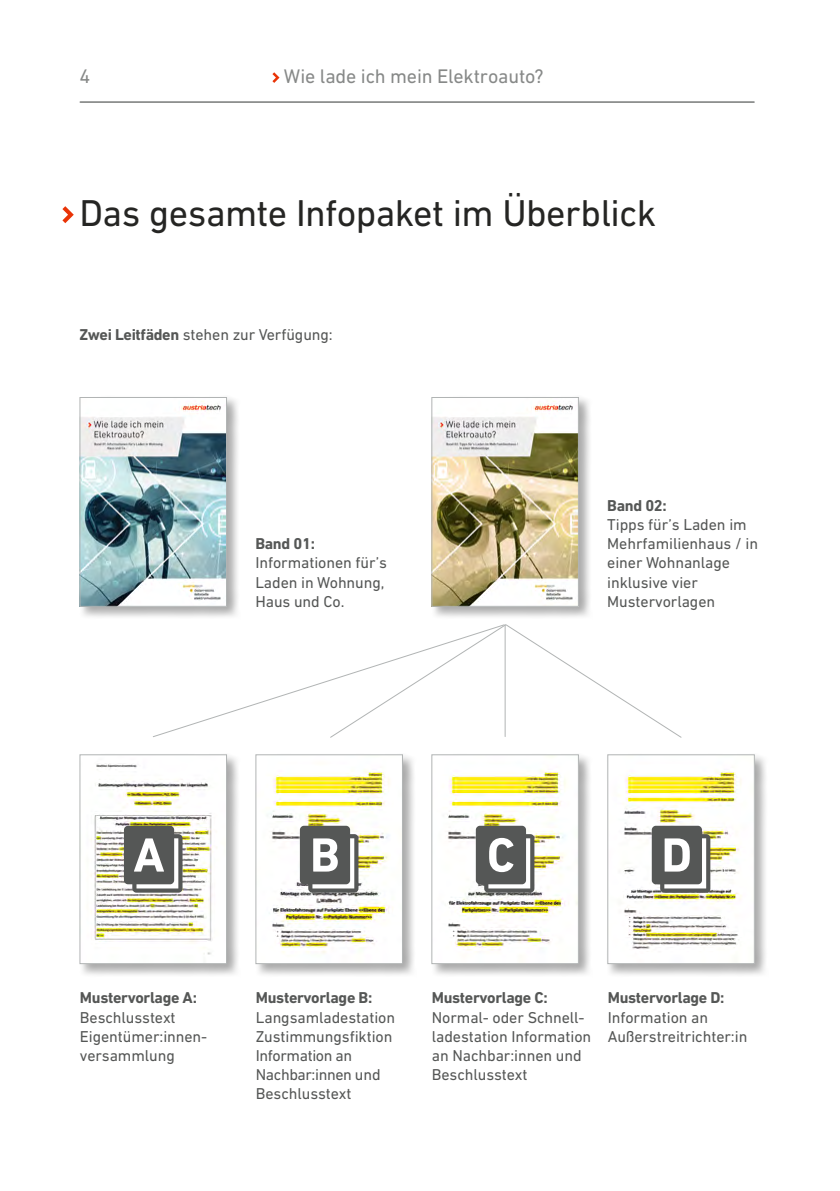
<style>
.page{position:relative;width:840px;height:1191px;background:#fff}
.page>*{position:absolute;margin:0;border:0;box-sizing:border-box;transform-origin:0 0}
.t1{font:38px "DIN Next LT Pro";letter-spacing:-.015em;color:#252523}
.t2{font:20px "DIN Next LT Pro";letter-spacing:-.01em;color:#878988}
.Bildtext_neo{font:16px/19.2px "DIN Next LT Pro";letter-spacing:-.005em;color:#555756}
.Bildtext_neo-2{font:700 16px "DIN Next LT Pro";letter-spacing:-.02em;color:#555756}
.s1{font-weight:700}
</style>
<div class="page">
<hr style="left:80px;top:101px;width:673px;height:2px;background:#878988">
<svg style="left:272px;top:72px;width:7px;height:11px"></svg>
<svg style="left:62px;top:206px;width:12px;height:17px"></svg>
<div style="left:605px;top:753px;width:162px;height:224px;background:#000;opacity:.33"></div>
<img style="left:609px;top:756px;width:143px;height:206px">
<div style="left:607px;top:754px;width:147px;height:210px;border:1px solid #b1b4b4"></div>
<div style="left:430px;top:753px;width:162px;height:224px;background:#000;opacity:.33"></div>
<img style="left:433px;top:756px;width:143px;height:206px">
<div style="left:431px;top:754px;width:147px;height:210px;border:1px solid #b1b4b4"></div>
<div style="left:254px;top:753px;width:162px;height:224px;background:#000;opacity:.33"></div>
<img style="left:257px;top:756px;width:144px;height:206px">
<div style="left:255px;top:754px;width:148px;height:210px;border:1px solid #b1b4b4"></div>
<div style="left:78px;top:753px;width:162px;height:224px;background:#000;opacity:.33"></div>
<img style="left:81px;top:756px;width:144px;height:206px">
<div style="left:79px;top:754px;width:148px;height:210px;border:1px solid #b1b4b4"></div>
<div style="left:78px;top:396px;width:162px;height:224px;background:#000;opacity:.33"></div>
<img style="left:81px;top:399px;width:144px;height:206px">
<div style="left:79px;top:397px;width:148px;height:210px;border:1px solid #b1b4b4"></div>
<div style="left:430px;top:396px;width:162px;height:224px;background:#000;opacity:.33"></div>
<img style="left:433px;top:399px;width:143px;height:206px">
<div style="left:431px;top:397px;width:147px;height:210px;border:1px solid #b1b4b4"></div>
<svg style="left:124px;top:825px;width:58px;height:67px"></svg>
<svg style="left:300px;top:825px;width:58px;height:67px"></svg>
<svg style="left:475px;top:825px;width:59px;height:67px"></svg>
<svg style="left:651px;top:825px;width:59px;height:67px"></svg>
<svg style="left:153px;top:680px;width:176px;height:57px"></svg>
<svg style="left:329px;top:624px;width:353px;height:114px"></svg>
<hr style="left:504px;top:625px;width:1px;height:111px;background:#b1b4b4">
<p class="t2" style="left:79px;top:65px;width:12px">4</p>
<p class="t2" style="left:283px;top:65px;width:261px">Wie lade ich mein Elektroauto?</p>
<h1 class="t1" style="left:79px;top:191px;width:578px">Das gesamte Infopaket im Überblick</h1>
<p class="Bildtext_neo" style="left:79px;top:324px;width:255px"><span class="s1">Zwei Leitfäden</span> stehen zur Verfügung:</p>
<p class="Bildtext_neo" style="left:255px;top:534px;width:133px"><span class="s1">Band 01:<br></span>Informationen für’s<br>Laden in Wohnung,<br>Haus und Co.</p>
<p class="Bildtext_neo" style="left:607px;top:495px;width:152px"><span class="s1">Band 02:<br></span>Tipps für’s Laden im<br>Mehrfamilienhaus / in einer Wohnanlage</p>
<p class="Bildtext_neo" style="left:607px;top:572px;width:109px">inklusive vier<br>Mustervorlagen</p>
<p class="Bildtext_neo-2" style="left:80px;top:988px;width:118px">Mustervorlage A:</p>
<p class="Bildtext_neo" style="left:80px;top:1007px;width:127px">Beschlusstext<br>Eigentümer:innen&shy;versammlung</p>
<p class="Bildtext_neo-2" style="left:256px;top:988px;width:118px">Mustervorlage B:</p>
<p class="Bildtext_neo" style="left:256px;top:1007px;width:141px">Langsamladestation<br>Zustimmungsfiktion<br>Information an<br>Nachbar:innen und<br>Beschlusstext</p>
<p class="Bildtext_neo-2" style="left:431px;top:988px;width:117px">Mustervorlage C:</p>
<p class="Bildtext_neo" style="left:431px;top:1007px;width:161px">Normal- oder Schnell&shy;ladestation Information an Nachbar:innen und<br>Beschlusstext</p>
<p class="Bildtext_neo-2" style="left:607px;top:988px;width:118px">Mustervorlage D:</p>
<p class="Bildtext_neo" style="left:607px;top:1007px;width:141px">Information an<br>Außerstreitrichter:in</p>
</div>
